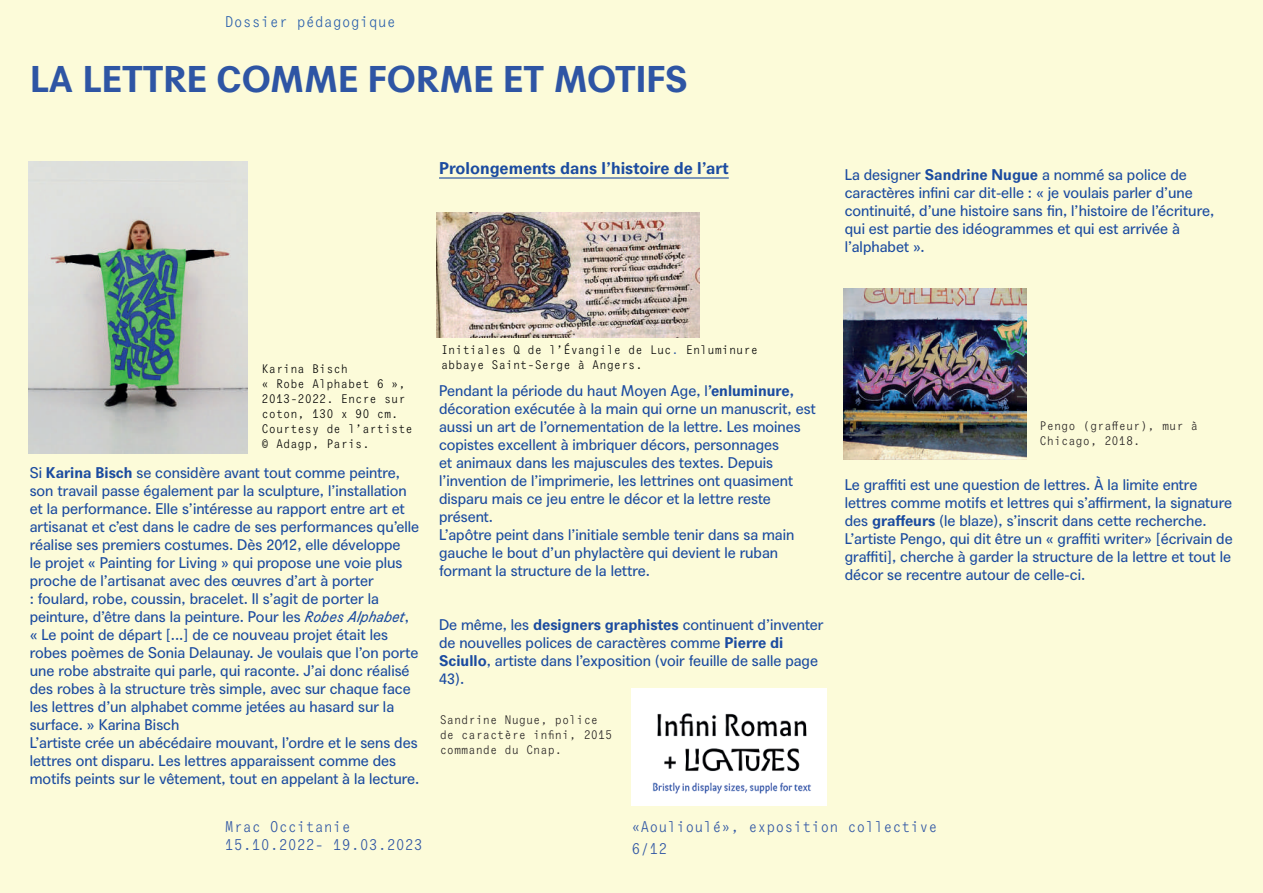
<style>
.page{position:relative;width:1263px;height:893px;background:#fcfbd9}
.page>*{position:absolute;margin:0;border:0;box-sizing:border-box;transform-origin:0 0}
.t1{font:700 36px "Agipo";color:#2e55a4}
.t2{font:700 16.5px "Agipo";color:#1b4ba0}
.t3{font:15px/18px "Agipo";color:#1b4ba0}
.t4{font:15px/21.6px "Agipo Mono";color:#2e55a4}
.t5{font:15px "Agipo Mono";color:#295fac}
.t6{font:12px/15px "Agipo Mono";color:#000001}
.t7{font:12px/15px "Agipo Mono";color:#231f20}
.s1{font-weight:700}
.s2{color:#000}
.s3{font-style:italic}
.s4{color:#1b4ba0}
</style>
<div class="page">
<hr style="left:439px;top:177px;width:290px;height:2px;background:#1b4ba0">
<img style="left:437px;top:213px;width:262px;height:125px">
<img style="left:28px;top:161px;width:219px;height:292px">
<img style="left:631px;top:689px;width:195px;height:116px">
<img style="left:843px;top:289px;width:183px;height:170px">
<p class="t5" style="left:225px;top:10px;width:173px">Dossier pédagogique</p>
<h1 class="t1" style="left:30px;top:51px;width:659px">LA LETTRE COMME FORME ET MOTIFS</h1>
<p class="t2" style="left:439px;top:155px;width:291px">Prolongements dans l’histoire de l’art</p>
<p class="t3" style="left:845px;top:164px;width:371px">La designer <span class="s1">Sandrine Nugue</span> a nommé sa police de caractères infini car dit-elle : « je voulais parler d’une continuité, d’une histoire sans fin, l’histoire de l’écriture, qui est partie des idéogrammes et qui est arrivée à l’alphabet ».</p>
<p class="t6" style="left:262px;top:360px;width:153px"><span class="s2">Karina Bisch<br>«</span> Robe Alphabet 6 »,<br>2013-2022. Encre sur coton, 130 x 90 cm.<br>Courtesy de l’artiste © Adagp, Paris.</p>
<p class="t3" style="left:30px;top:463px;width:391px">Si <span class="s1">Karina Bisch</span> se considère avant tout comme peintre, son travail passe également par la sculpture, l’installation et la performance. Elle s’intéresse au rapport entre art et artisanat et c’est dans le cadre de ses performances qu’elle réalise ses premiers costumes. Dès 2012, elle développe<br>le projet « Painting for Living » qui propose une voie plus proche de l’artisanat avec des œuvres d’art à porter<br>: foulard, robe, coussin, bracelet. Il s’agit de porter la peinture, d’être dans la peinture. Pour les <span class="s3">Robes Alphabet</span>, « Le point de départ [...] de ce nouveau projet était les robes poèmes de Sonia Delaunay. Je voulais que l’on porte une robe abstraite qui parle, qui raconte. J’ai donc réalisé des robes à la structure très simple, avec sur chaque face les lettres d’un alphabet comme jetées au hasard sur la surface. » Karina Bisch<br>L’artiste crée un abécédaire mouvant, l’ordre et le sens des lettres ont disparu. Les lettres apparaissent comme des motifs peints sur le vêtement, tout en appelant à la lecture.</p>
<p class="t6" style="left:441px;top:341px;width:318px">Initiales Q de l’Évangile de Luc<span class="s4">.</span> Enluminure abbaye Saint-Serge à Angers.</p>
<p class="t3" style="left:439px;top:380px;width:378px">Pendant la période du haut Moyen Age, l<span class="s1">’enluminure, </span>décoration exécutée à la main qui orne un manuscrit, est aussi un art de l’ornementation de la lettre. Les moines copistes excellent à imbriquer décors, personnages<br>et animaux dans les majuscules des textes. Depuis l’invention de l’imprimerie, les lettrines ont quasiment disparu mais ce jeu entre le décor et la lettre reste présent.<br>L’apôtre peint dans l’initiale semble tenir dans sa main gauche le bout d’un phylactère qui devient le ruban formant la structure de la lettre.</p>
<p class="t3" style="left:439px;top:614px;width:386px">De même, les <span class="s1">designers graphistes</span> continuent d’inventer de nouvelles polices de caractères comme <span class="s1">Pierre di Sciullo</span>, artiste dans l’exposition (voir feuille de salle page 43).</p>
<p class="t7" style="left:440px;top:711px;width:174px">Sandrine Nugue, police de caractère infini, 2015 commande du Cnap.</p>
<p class="t7" style="left:1039px;top:418px;width:160px">Pengo (graffeur), mur à<br>Chicago, 2018.</p>
<p class="t3" style="left:845px;top:474px;width:389px">Le graffiti est une question de lettres. À la limite entre lettres comme motifs et lettres qui s’affirment, la signature des <span class="s1">graffeurs</span> (le blaze), s’inscrit dans cette recherche.<br>L’artiste Pengo, qui dit être un « graffiti writer» [écrivain de graffiti], cherche à garder la structure de la lettre et tout le décor se recentre autour de celle-ci.</p>
<p class="t4" style="left:225px;top:817px;width:200px;line-height:18px">Mrac Occitanie<br>15.10.2022- 19.03.2023</p>
<p class="t4" style="left:631px;top:815px;width:308px">«Aoulioulé», exposition collective<br>6/12</p>
</div>
